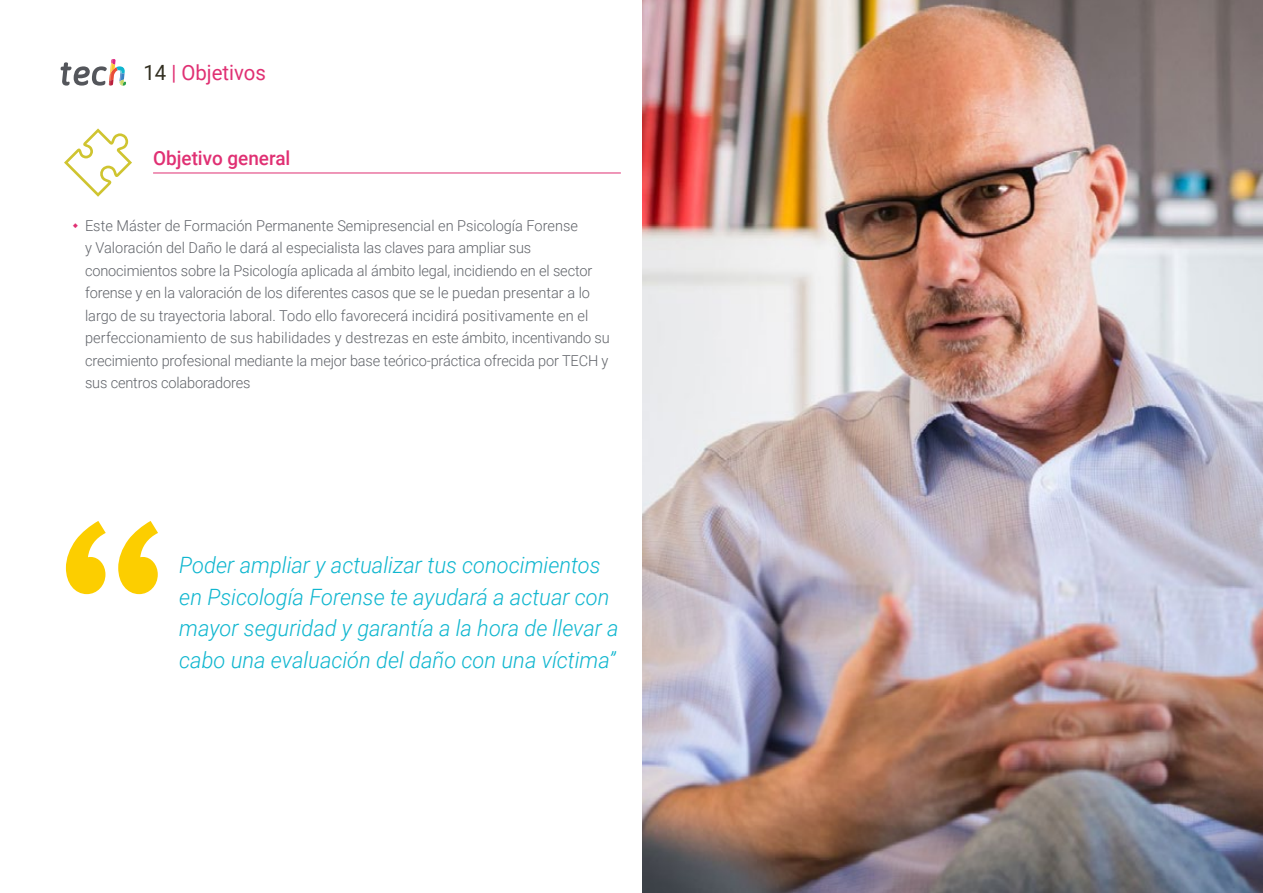
<style>
.page{position:relative;width:1263px;height:893px;background:#fff}
.page>*{position:absolute;margin:0;border:0;box-sizing:border-box;transform-origin:0 0}
.t1{font:italic 300 22.5px/31.5px "Roboto";color:#0fb6cf}
.t2{font:21px "Roboto";color:#e03073}
.t3{font:500 19.5px "Roboto";color:#e03073}
.t4{font:300 15px/22.5px "Roboto";letter-spacing:-.01em;color:#61646a}
.s1{color:#312e20}
</style>
<div class="page">
<hr style="left:153px;top:173px;width:468px;height:1px;background:#e03073">
<svg style="left:61px;top:59px;width:65px;height:27px"></svg>
<svg style="left:66px;top:521px;width:92px;height:73px"></svg>
<img style="left:642px;top:0;width:621px;height:893px">
<svg style="left:64px;top:128px;width:68px;height:69px"></svg>
<h2 class="t2" style="left:144px;top:57px;width:124px"><span class="s1">14</span> | Objetivos</h2>
<h3 class="t3" style="left:153px;top:144px;width:139px">Objetivo general</h3>
<p class="t4" style="left:85px;top:213px;width:526px">Este Máster de Formación Permanente Semipresencial en Psicología Forense<br>y Valoración del Daño le dará al especialista las claves para ampliar sus conocimientos sobre la Psicología aplicada al ámbito legal, incidiendo en el sector forense y en la valoración de los diferentes casos que se le puedan presentar a lo largo de su trayectoria laboral. Todo ello favorecerá incidirá positivamente en el perfeccionamiento de sus habilidades y destrezas en este ámbito, incentivando su crecimiento profesional mediante la mejor base teórico-práctica ofrecida por TECH y sus centros colaboradores</p>
<h1 class="t1" style="left:179px;top:549px;width:441px">Poder ampliar y actualizar tus conocimientos en Psicología Forense te ayudará a actuar con mayor seguridad y garantía a la hora de llevar a cabo una evaluación del daño con una víctima”</h1>
</div>
